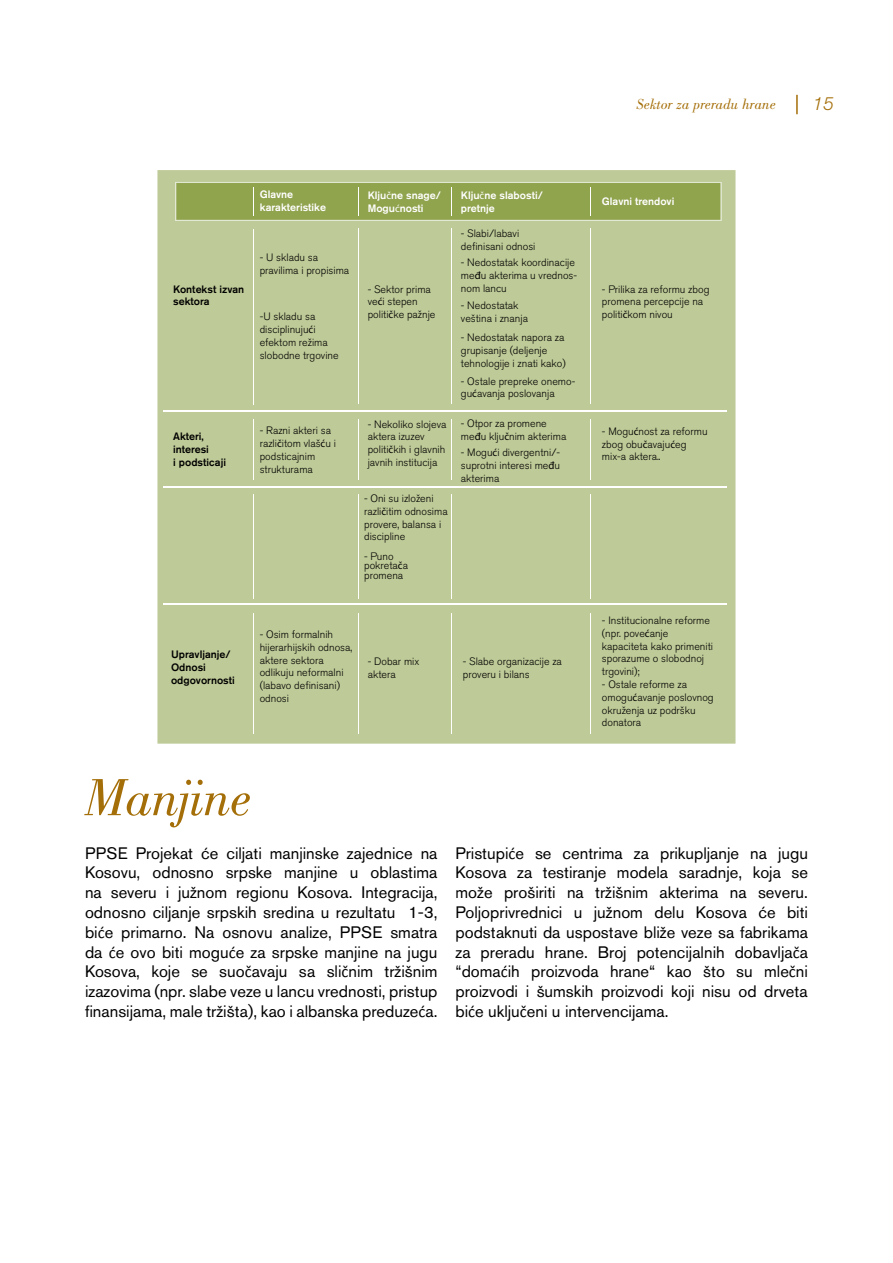
<style>
.page{position:relative;width:893px;height:1263px;background:#fff}
.page>*{position:absolute;margin:0;border:0;box-sizing:border-box;transform-origin:0 0}
.t1{font:italic 54px "Bodoni LT Pro";letter-spacing:-.015em;color:#a46e08}
.t2{font:italic 300 18px "Akzidenz Grotesk BQ";color:#a46e08}
.t3{font:16.5px/19.8px "Akzidenz Grotesk BQ";color:#000;text-align:justify}
.t4{font:italic 15px "Bodoni LT Pro";color:#a46e08}
.t5{font:300 10.65px/12.8px "Akzidenz Grotesk BQ";color:#000}
.t6{font:500 10.65px/12.8px "Akzidenz Grotesk BQ";color:#fff}
.t7{font:500 10.65px/12.8px "Akzidenz Grotesk BQ";color:#000}
.s1{font-family:"Myriad Pro";font-weight:400}
.s2{font-family:"Calibri"}
</style>
<div class="page">
<svg style="left:796px;top:95px;width:2px;height:19px"></svg>
<div style="left:157px;top:170px;width:578px;height:574px;background:#beca97"></div>
<hr style="left:164px;top:411px;width:563px;height:1px;background:#fff">
<hr style="left:164px;top:487px;width:563px;height:1px;background:#fff">
<hr style="left:164px;top:604px;width:563px;height:1px;background:#fff">
<hr style="left:253px;top:229px;width:1px;height:176px;background:#fff">
<hr style="left:253px;top:419px;width:1px;height:61px;background:#fff">
<hr style="left:253px;top:494px;width:1px;height:104px;background:#fff">
<hr style="left:358px;top:494px;width:1px;height:104px;background:#fff">
<hr style="left:451px;top:494px;width:1px;height:104px;background:#fff">
<hr style="left:590px;top:494px;width:1px;height:104px;background:#fff">
<hr style="left:253px;top:613px;width:1px;height:121px;background:#fff">
<hr style="left:358px;top:613px;width:1px;height:121px;background:#fff">
<hr style="left:451px;top:613px;width:1px;height:121px;background:#fff">
<hr style="left:590px;top:613px;width:1px;height:121px;background:#fff">
<hr style="left:358px;top:419px;width:1px;height:61px;background:#fff">
<hr style="left:451px;top:419px;width:1px;height:61px;background:#fff">
<hr style="left:590px;top:419px;width:1px;height:61px;background:#fff">
<svg style="left:175px;top:182px;width:546px;height:39px;background:#95a755"></svg>
<hr style="left:358px;top:228px;width:1px;height:175px;background:#fff">
<hr style="left:451px;top:228px;width:1px;height:175px;background:#fff">
<hr style="left:590px;top:228px;width:1px;height:175px;background:#fff">
<h3 class="t4" style="left:636px;top:96px;width:141px">Sektor za preradu hrane</h3>
<h2 class="t2" style="left:812px;top:94px;width:22px">15</h2>
<p class="t7" style="left:173px;top:282px;width:73px">Kontekst izvan sektora</p>
<p class="t7" style="left:173px;top:430px;width:54px">Akteri, interesi<br>i podsticaji</p>
<p class="t7" style="left:171px;top:648px;width:65px">Upravljanje/<br>Odnosi odgovornosti</p>
<p class="t6" style="left:260px;top:188px;width:68px">Glavne karakteristike</p>
<p class="t6" style="left:602px;top:194px;width:74px">Glavni trendovi</p>
<p class="t6" style="left:368px;top:189px;width:75px">Klju<span class="s1">č</span>ne snage/<br>Mogu<span class="s1">ć</span>nosti</p>
<p class="t6" style="left:461px;top:188px;width:83px">Klju<span class="s1">č</span>ne slabosti/ pretnje</p>
<p class="t5" style="left:260px;top:251px;width:91px">- U skladu sa pravilima i propisima</p>
<p class="t5" style="left:260px;top:310px;width:81px">-U skladu sa disciplinuju<span class="s1">ć</span>i efektom režima slobodne trgovine</p>
<p class="t5" style="left:260px;top:424px;width:78px">- Razni akteri sa razli<span class="s1">č</span>itom vlaš<span class="s1">ć</span>u i podsticajnim strukturama</p>
<p class="t5" style="left:368px;top:283px;width:69px">- Sektor prima ve<span class="s1">ć</span>i stepen politi<span class="s1">č</span>ke pažnje</p>
<p class="t5" style="left:368px;top:418px;width:80px">- Nekoliko slojeva aktera izuzev politi<span class="s1">č</span>kih i glavnih javnih institucija</p>
<p class="t5" style="left:364px;top:492px;width:85px">- Oni su izloženi razli<span class="s1">č</span>itim odnosima provere, balansa i discipline</p>
<p class="t5" style="left:364px;top:551px;width:45px;line-height:9.6px">- Puno pokreta<span class="s1">č</span>a promena</p>
<p class="t5" style="left:461px;top:227px;width:76px">- Slabi/labavi definisani odnosi</p>
<p class="t5" style="left:461px;top:257px;width:118px">- Nedostatak koordinacije me<span class="s1">đ</span>u akterima u vrednos&shy;nom lancu</p>
<p class="t5" style="left:461px;top:300px;width:69px">- Nedostatak veština i znanja</p>
<p class="t5" style="left:461px;top:331px;width:106px">- Nedostatak napora za grupisanje (deljenje tehnologije i znati kako)</p>
<p class="t5" style="left:461px;top:375px;width:116px">- Ostale prepreke onemo&shy;gu<span class="s1">ć</span>avanja poslovanja</p>
<p class="t5" style="left:461px;top:417px;width:107px">- Otpor za promene me<span class="s1">đ</span>u klju<span class="s1">č</span>nim akterima</p>
<p class="t5" style="left:461px;top:446px;width:101px;text-align:justify">- Mogu<span class="s1">ć</span>i divergentni/- suprotni interesi me<span class="s1">đ</span>u akterima</p>
<p class="t5" style="left:260px;top:628px;width:94px">- Osim formalnih hijerarhijskih odnosa, aktere sektora odlikuju neformalni (labavo definisani) odnosi</p>
<p class="t5" style="left:368px;top:655px;width:53px">- Dobar mix aktera</p>
<p class="t5" style="left:463px;top:655px;width:101px">- Slabe organizacije za proveru i bilans</p>
<p class="t5" style="left:602px;top:283px;width:109px">- Prilika za reformu zbog promena percepcije na politi<span class="s1">č</span>kom nivou</p>
<p class="t5" style="left:602px;top:425px;width:107px">- Mogu<span class="s1">ć</span>nost za reformu zbog obu<span class="s1">č</span>avaju<span class="s1">ć</span>eg mix-a aktera..</p>
<p class="t5" style="left:602px;top:614px;width:113px">- Institucionalne reforme (npr. pove<span class="s1">ć</span>anje kapaciteta kako primeniti sporazume o slobodnoj trgovini);</p>
<p class="t5" style="left:602px;top:678px;width:113px">- Ostale reforme za omogu<span class="s1">ć</span>avanje poslovnog okruženja uz podršku donatora</p>
<h1 class="t1" style="left:85px;top:767px;width:168px">Manjine</h1>
<p class="t3" style="left:85px;top:843px;width:354px">PPSE Projekat c<span class="s2">́</span>e ciljati manjinske zajednice na Kosovu, odnosno srpske manjine u oblastima na severu i južnom regionu Kosova. Integracija, odnosno ciljanje srpskih sredina u rezultatu 1-3, bi<span class="s2">ć</span>e primarno. Na osnovu analize, PPSE smatra da <span class="s2">ć</span>e ovo biti mogu<span class="s2">ć</span>e za srpske manjine na jugu Kosova, koje se suo<span class="s2">č</span>avaju sa sli<span class="s2">č</span>nim tržišnim izazovima (npr. slabe veze u lancu vrednosti, pristup finansijama, male tržišta), kao i albanska preduze<span class="s2">ć</span>a.</p>
<p class="t3" style="left:455px;top:843px;width:354px">Pristupi<span class="s2">ć</span>e se centrima za prikupljanje na jugu Kosova za testiranje modela saradnje, koja se može proširiti na tržišnim akterima na severu.<br>Poljoprivrednici u južnom delu Kosova c<span class="s2">́</span>e biti podstaknuti da uspostave bliže veze sa fabrikama za preradu hrane. Broj potencijalnih dobavlja<span class="s2">č</span>a “doma<span class="s2">ć</span>ih proizvoda hrane“ kao što su mle<span class="s2">č</span>ni proizvodi i šumskih proizvodi koji nisu od drveta bi<span class="s2">ć</span>e uklju<span class="s2">č</span>eni u intervencijama.</p>
</div>
